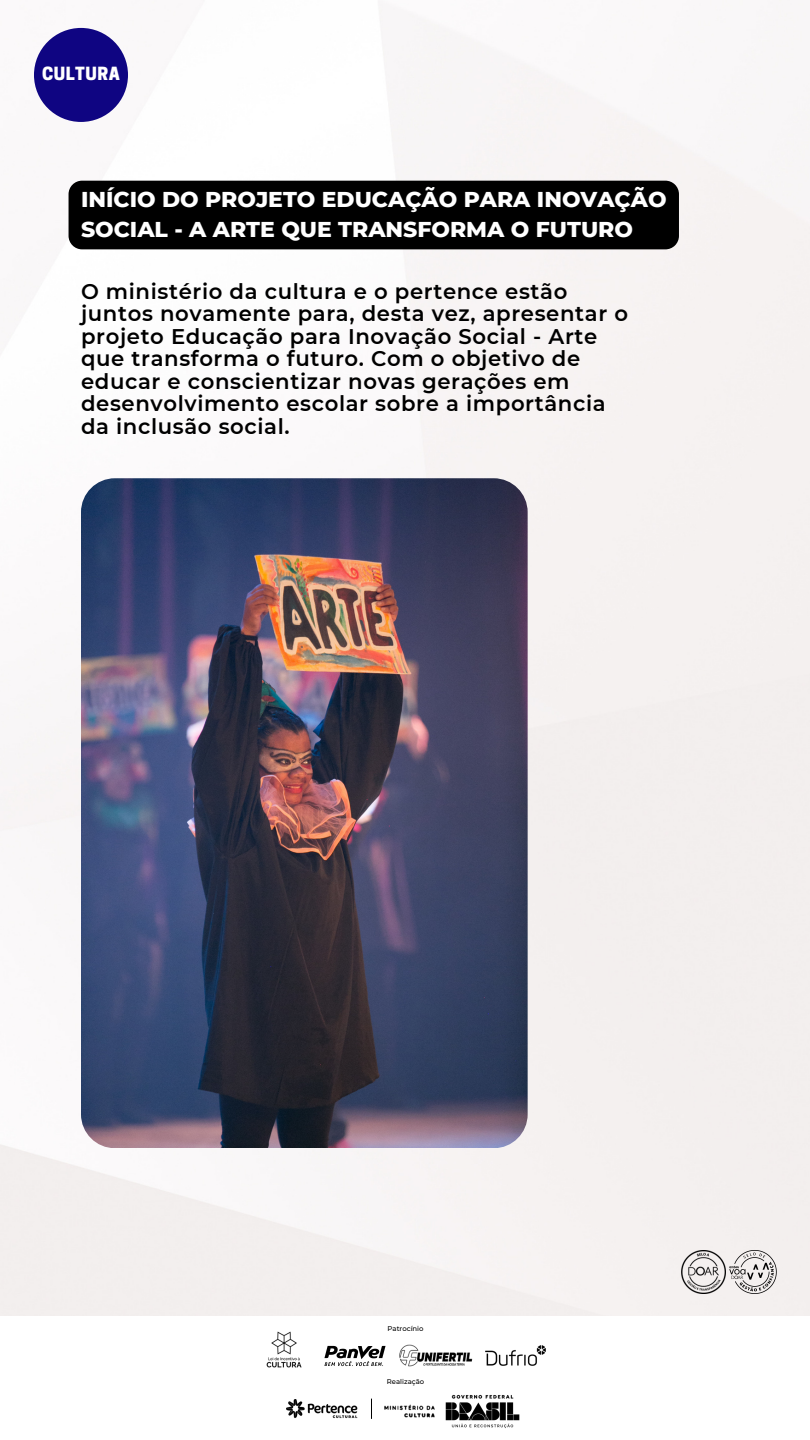
<style>
.page{position:relative;width:810px;height:1440px;background:#fff}
.page>*{position:absolute;margin:0;border:0;box-sizing:border-box;transform-origin:0 0}
.t1{font:800 21.9px/30px "Montserrat";color:#fff}
.t2{font:600 21.2px/22.5px "Montserrat";letter-spacing:.03em;color:#000}
.t3{font:800 17.1px "Cooper Hewitt";letter-spacing:.03em;color:#fff}
.t4{font:500 6.9px "Montserrat";color:#000}
</style>
<div class="page">
<img style="left:0;top:0;width:810px;height:1316px">
<div style="left:34px;top:28px;width:94px;height:94px;background:#0f0582;border-radius:50%"></div>
<img style="left:682px;top:1250px;width:44px;height:44px">
<img style="left:729px;top:1248px;width:47px;height:47px">
<div style="left:69px;top:181px;width:610px;height:68px;background:#000"></div>
<img style="left:81px;top:478px;width:447px;height:670px;border-radius:34px">
<img style="left:266px;top:1331px;width:36px;height:36px">
<img style="left:324px;top:1345px;width:62px;height:22px">
<img style="left:486px;top:1346px;width:59px;height:19px">
<img style="left:399px;top:1345px;width:74px;height:22px">
<img style="left:287px;top:1399px;width:71px;height:20px">
<img style="left:445px;top:1394px;width:75px;height:34px">
<img style="left:384px;top:1404px;width:51px;height:14px">
<svg style="left:371px;top:1399px;width:1px;height:20px"></svg>
<p class="t3" style="left:42px;top:67px;width:79px">CULTURA</p>
<p class="t1" style="left:81px;top:184px;width:587px">INÍCIO DO PROJETO EDUCAÇÃO PARA INOVAÇÃO<br>SOCIAL - A ARTE QUE TRANSFORMA O FUTURO</p>
<p class="t2" style="left:81px;top:280px;width:549px">O ministério da cultura e o pertence estão juntos novamente para, desta vez, apresentar o projeto Educação para Inovação Social - Arte que transforma o futuro. Com o objetivo de educar e conscientizar novas gerações em desenvolvimento escolar sobre a importância da inclusão social.</p>
<p class="t4" style="left:388px;top:1325px;width:38px">Patrocínio</p>
<p class="t4" style="left:387px;top:1378px;width:39px">Realização</p>
</div>
